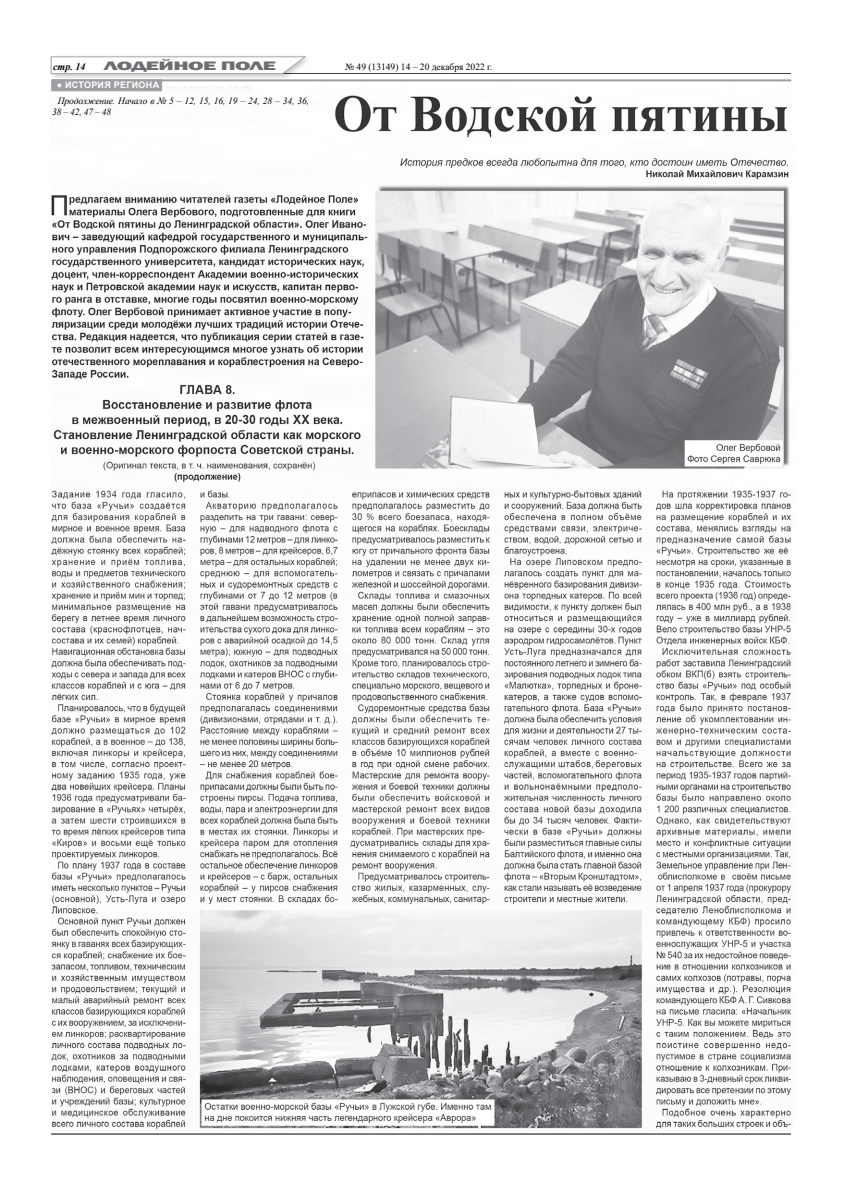
<style>
.page{position:relative;width:842px;height:1191px;background:#fff}
.page>*{position:absolute;margin:0;border:0;box-sizing:border-box;transform-origin:0 0}
.t1{font:800 12.6px "Franklin Gothic";letter-spacing:-.025em;color:#6d6e71;scale:1.79 1}
.t2{font:italic 700 10px "Times New Roman";color:#000}
.t3{font:italic 9.5px/11.4px "Times New Roman";letter-spacing:-.015em;color:#000}
.t4{font:9.5px "Times New Roman";color:#000}
.t5{font:700 9px "Arial";letter-spacing:.035em;color:#fff}
.s1{font-weight:400}
</style>
<div class="page">
<hr style="left:51px;top:1133px;width:740px;height:1px;background:#000">
<hr style="left:282px;top:73px;width:509px;height:1px;background:#414042">
<div style="left:48px;top:53px;width:264px;height:28px;background:#000;opacity:.25"></div>
<svg style="left:51px;top:57px;width:254px;height:17px"></svg>
<img style="left:51px;top:86px;width:740px;height:1044px">
<hr style="left:52px;top:79px;width:739px;height:2px;background:#9d9fa2">
<div style="left:51px;top:79px;width:111px;height:12px;background:#9d9fa2;border:1px solid #9d9fa2"></div>
<p class="t2" style="left:53px;top:60px;width:34px">стр. 14</p>
<h1 class="t1" style="left:104px;top:58px;width:97px">ЛОДЕЙНОЕ ПОЛЕ</h1>
<p class="t4" style="left:345px;top:60px;width:149px">№ 49 (13149) 14 – 20 декабря 2022 г.</p>
<p class="t5" style="left:57px;top:79px;width:104px"><span class="s1">●</span> ИСТОРИЯ РЕГИОНА</p>
<p class="t3" style="left:52px;top:94px;width:258px;text-indent:6px">Продолжение. Начало в № 5 – 12, 15, 16, 19 – 24, 28 – 34, 36,<br>38 – 42, 47 – 48</p>
</div>
